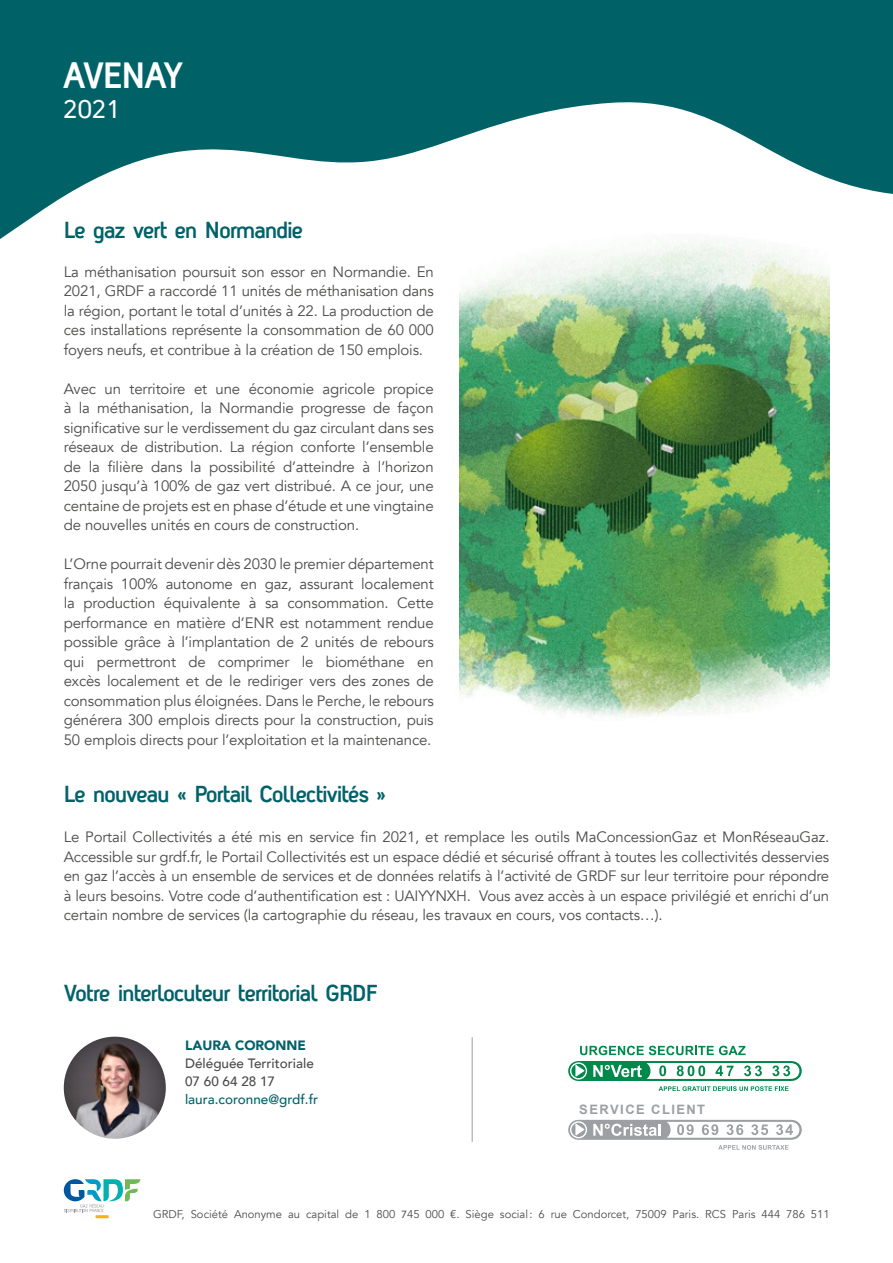
<style>
.page{position:relative;width:893px;height:1263px;background:#fff}
.page>*{position:absolute;margin:0;border:0;box-sizing:border-box;transform-origin:0 0}
.t1{font:700 35.55px "Antagometrica BTW01";letter-spacing:-.025em;color:#fff}
.t2{font:24.75px "Antagometrica BTW01 Regular 2";color:#fff}
.t3{font:700 22.5px "Antagometrica BTW01";letter-spacing:-.03em;color:#006269}
.t4{font:15px/19.5px "Avenir";letter-spacing:-.01em;color:#4b4b4a;text-align:justify}
.t5{font:500 13.5px/18px "Avenir";color:#4b4b4a}
.t6{font:500 13.5px "Avenir";color:#006269}
.t7{font:900 13.5px "Avenir";color:#006269}
.t8{font:700 12.9px "Arial";letter-spacing:.11em;color:#9ca0a3}
.t9{font:11.25px "Avenir";color:#4b4b4a}
.s1{font-family:"Myriad Pro"}
</style>
<div class="page">
<img style="left:459px;top:253px;width:370px;height:465px">
<img style="left:64px;top:1037px;width:102px;height:102px;border-radius:51px">
<svg style="left:0;top:0;width:893px;height:253px;fill:#006267"></svg>
<svg style="left:63px;top:1179px;width:77px;height:39px"></svg>
<hr style="left:472px;top:1037px;width:1px;height:105px;background:#9d9c9c">
<svg style="left:566px;top:1118px;width:238px;height:23px"></svg>
<svg style="left:580px;top:1046px;width:166px;height:9px"></svg>
<svg style="left:568px;top:1061px;width:234px;height:30px"></svg>
<svg style="left:568px;top:1120px;width:234px;height:30px"></svg>
<h1 class="t1" style="left:63px;top:54px;width:121px">AVENAY</h1>
<h2 class="t2" style="left:63px;top:95px;width:59px">2021</h2>
<h3 class="t3" style="left:64px;top:216px;width:241px">Le gaz vert en Normandie</h3>
<p class="t4" style="left:64px;top:262px;width:371px">La méthanisation poursuit son essor en Normandie. En 2021, GRDF a raccordé 11 unités de méthanisation dans la région, portant le total d’unités à 22. La production de ces installations représente la consommation de 60 000 foyers neufs, et contribue à la création de 150 emplois.</p>
<p class="t4" style="left:64px;top:379px;width:371px">Avec un territoire et une économie agricole propice à la méthanisation, la Normandie progresse de façon significative sur le verdissement du gaz circulant dans ses réseaux de distribution. La région conforte l’ensemble de la filière dans la possibilité d’atteindre à l’horizon 2050 jusqu’à 100% de gaz vert distribué. A ce jour, une centaine de projets est en phase d’étude et une vingtaine de nouvelles unités en cours de construction.</p>
<p class="t4" style="left:64px;top:555px;width:371px">L’Orne pourrait devenir dès 2030 le premier département français 100% autonome en gaz, assurant localement la production équivalente à sa consommation. Cette performance en matière d’ENR est notamment rendue possible grâce à l’implantation de 2 unités de rebours qui permettront de comprimer le biométhane en excès localement et de le rediriger vers des zones de consommation plus éloignées. Dans le Perche, le rebours générera 300 emplois directs pour la construction, puis 50 emplois directs pour l’exploitation et la maintenance.</p>
<h3 class="t3" style="left:64px;top:780px;width:324px">Le nouveau « Portail Collectivités »</h3>
<p class="t4" style="left:64px;top:828px;width:767px">Le Portail Collectivités a été mis en service fin 2021, et remplace les outils MaConcessionGaz et MonRéseauGaz.<br>Accessible sur grdf.fr, le Portail Collectivités est un espace dédié et sécurisé offrant à toutes les collectivités desservies en gaz l’accès à un ensemble de services et de données relatifs à l’activité de GRDF sur leur territoire pour répondre à leurs besoins. Votre code d’authentification est : UAIYYNXH. Vous avez accès à un espace privilégié et enrichi d’un certain nombre de services (la cartographie du réseau, les travaux en cours, vos contacts…).</p>
<h3 class="t3" style="left:64px;top:980px;width:315px">Votre interlocuteur territorial GRDF</h3>
<p class="t7" style="left:185px;top:1034px;width:122px">LAURA CORONNE</p>
<p class="t5" style="left:185px;top:1054px;width:130px">Déléguée Territoriale<br>07 60 64 28 17</p>
<p class="t6" style="left:185px;top:1088px;width:135px">laura.coronne@grdf.fr</p>
<p class="t8" style="left:579px;top:1101px;width:127px">SERVICE CLIENT</p>
<p class="t9" style="left:153px;top:1208px;width:678px">GRDF, Société Anonyme au capital de 1 800 <span class="s1">7</span>45 000 €. Siège social: 6 rue Condorcet, 75009 Paris. RCS Paris 444 786 511</p>
</div>
